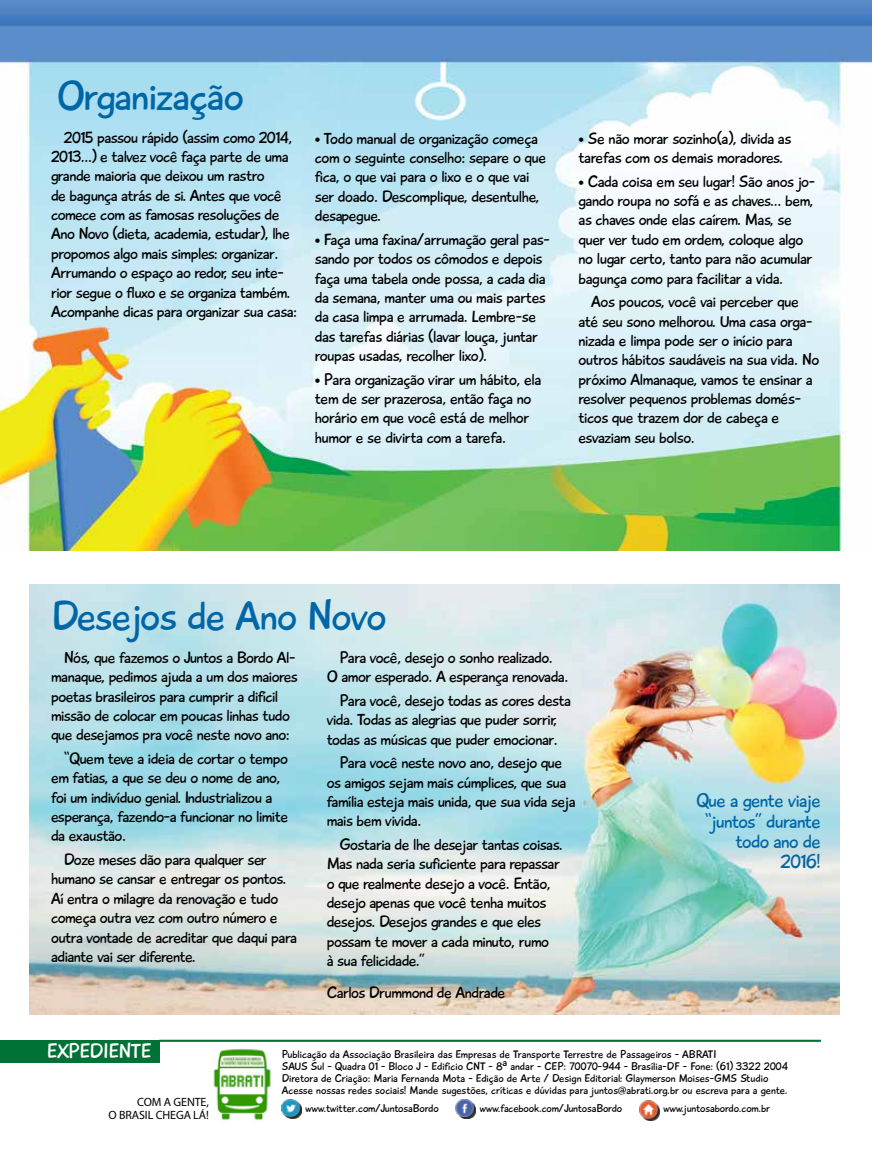
<style>
.page{position:relative;width:872px;height:1170px;background:#fff}
.page>*{position:absolute;margin:0;border:0;box-sizing:border-box;transform-origin:0 0}
.t1{font:42px "Playtime With Hot Toddies";letter-spacing:-.02em;color:#0066a6}
.t2{font:21px "Playtime With Hot Toddies";letter-spacing:-.02em;color:#fff}
.t3{font:19.8px/20.2px "Playtime With Hot Toddies";letter-spacing:-.03em;color:#0066a6;text-align:right}
.t4{font:16.5px/19.4px "Playtime With Hot Toddies";letter-spacing:-.03em;color:#000}
.t5{font:12px/13.5px "Myriad Pro";letter-spacing:-.01em;color:#000;text-align:right}
.t6{font:11.25px/12px "Playtime With Hot Toddies";color:#000}
.s1{font-family:"Myriad Pro";font-weight:700}
</style>
<div class="page">
<img style="left:30px;top:584px;width:809px;height:430px">
<img style="left:0;top:0;width:872px;height:550px">
<img style="left:456px;top:1099px;width:19px;height:19px">
<img style="left:282px;top:1099px;width:19px;height:19px">
<img style="left:639px;top:1100px;width:20px;height:20px">
<img style="left:213px;top:1048px;width:58px;height:72px">
<hr style="left:159px;top:1039px;width:662px;height:2px;background:#007236">
<div style="left:0;top:1039px;width:160px;height:23px;background:#007236"></div>
<h1 class="t1" style="left:57px;top:70px;width:188px">Organização</h1>
<p class="t4" style="left:51px;top:127px;width:248px;text-indent:13px">2015 passou rápido (assim como 2014, 2013...) e talvez você faça parte de uma grande maioria que deixou um rastro<br>de bagunça atrás de si. Antes que você comece com as famosas resoluções de Ano Novo (dieta, academia, estudar), lhe propomos algo mais simples: organizar.<br>Arrumando o espaço ao redor, seu inte&shy;rior segue o fluxo e se organiza também.<br>Acompanhe dicas para organizar sua casa:</p>
<p class="t4" style="left:315px;top:129px;width:233px"><span class="s1">•</span> Todo manual de organização começa com o seguinte conselho: separe o que fica, o que vai para o lixo e o que vai ser doado. Descomplique, desentulhe, desapegue.</p>
<p class="t4" style="left:315px;top:230px;width:237px"><span class="s1">•</span> Faça uma faxina/arrumação geral pas&shy;sando por todos os cômodos e depois faça uma tabela onde possa, a cada dia da semana, manter uma ou mais partes da casa limpa e arrumada. Lembre-se das tarefas diárias (lavar louça, juntar roupas usadas, recolher lixo).</p>
<p class="t4" style="left:315px;top:369px;width:228px"><span class="s1">•</span> Para organização virar um hábito, ela tem de ser prazerosa, então faça no horário em que você está de melhor humor e se divirta com a tarefa.</p>
<p class="t4" style="left:578px;top:129px;width:214px"><span class="s1">•</span> Se não morar sozinho(a), divida as tarefas com os demais moradores.</p>
<p class="t4" style="left:578px;top:172px;width:238px"><span class="s1">•</span> Cada coisa em seu lugar! São anos jo&shy;gando roupa no sofá e as chaves... bem, as chaves onde elas caírem. Mas, se quer ver tudo em ordem, coloque algo no lugar certo, tanto para não acumular bagunça como para facilitar a vida.</p>
<p class="t4" style="left:578px;top:292px;width:242px;text-indent:13px">Aos poucos, você vai perceber que até seu sono melhorou. Uma casa orga&shy;nizada e limpa pode ser o início para outros hábitos saudáveis na sua vida. No próximo Almanaque, vamos te ensinar a resolver pequenos problemas domés&shy;ticos que trazem dor de cabeça e esvaziam seu bolso.</p>
<h1 class="t1" style="left:51px;top:590px;width:337px">Desejos de Ano Novo</h1>
<p class="t4" style="left:51px;top:647px;width:248px;text-indent:13px">Nós, que fazemos o Juntos a Bordo Al&shy;manaque, pedimos ajuda a um dos maiores poetas brasileiros para cumprir a difícil missão de colocar em poucas linhas tudo que desejamos pra você neste novo ano:</p>
<p class="t4" style="left:51px;top:748px;width:239px;text-indent:13px">“Quem teve a ideia de cortar o tempo em fatias, a que se deu o nome de ano, foi um indivíduo genial. Industrializou a esperança, fazendo-a funcionar no limite da exaustão.</p>
<p class="t4" style="left:51px;top:850px;width:248px;text-indent:13px">Doze meses dão para qualquer ser humano se cansar e entregar os pontos.<br>Aí entra o milagre da renovação e tudo começa outra vez com outro número e outra vontade de acreditar que daqui para adiante vai ser diferente.</p>
<p class="t4" style="left:327px;top:648px;width:243px;text-align:center">Para você, desejo o sonho realizado.<br>O amor esperado. A esperança renovada.</p>
<p class="t4" style="left:327px;top:690px;width:246px;text-indent:13px">Para você, desejo todas as cores desta vida. Todas as alegrias que puder sorrir, todas as músicas que puder emocionar.</p>
<p class="t4" style="left:327px;top:753px;width:250px;text-indent:13px">Para você neste novo ano, desejo que os amigos sejam mais cúmplices, que sua família esteja mais unida, que sua vida seja mais bem vivida.</p>
<p class="t4" style="left:327px;top:834px;width:237px;text-indent:13px">Gostaria de lhe desejar tantas coisas.<br>Mas nada seria suficiente para repassar o que realmente desejo a você. Então, desejo apenas que você tenha muitos desejos. Desejos grandes e que eles possam te mover a cada minuto, rumo<br>à sua felicidade.”</p>
<p class="t4" style="left:327px;top:983px;width:180px">Carlos Drummond de Andrade</p>
<p class="t3" style="left:696px;top:790px;width:126px">Que a gente viaje “juntos” durante todo ano de<br>2016!</p>
<p class="t2" style="left:47px;top:1038px;width:106px">EXPEDIENTE</p>
<p class="t5" style="left:109px;top:1094px;width:102px">COM A GENTE,<br>O BRASIL CHEGA LÁ!</p>
<p class="t6" style="left:282px;top:1048px;width:507px">Publicação da Associação Brasileira das Empresas de Transporte Terrestre de Passageiros - ABRATI<br>SAUS Sul - Quadra 01 - Bloco J - Edifício CNT - 8a andar - CEP: 70070-944 - Brasília-DF - Fone: (61) 3322 2004<br>Diretora de Criação: Maria Fernanda Mota - Edição de Arte / Design Editorial: Glaymerson Moises-GMS Studio Acesse nossas redes sociais! Mande sugestões, críticas e dúvidas para juntos@abrati.org.br ou escreva para a gente.</p>
<p class="t6" style="left:305px;top:1101px;width:135px">www.twitter.com/JuntosaBordo</p>
<p class="t6" style="left:480px;top:1101px;width:144px">www.facebook.com/JuntosaBordo</p>
<p class="t6" style="left:663px;top:1101px;width:108px">www.juntosabordo.com.br</p>
</div>
